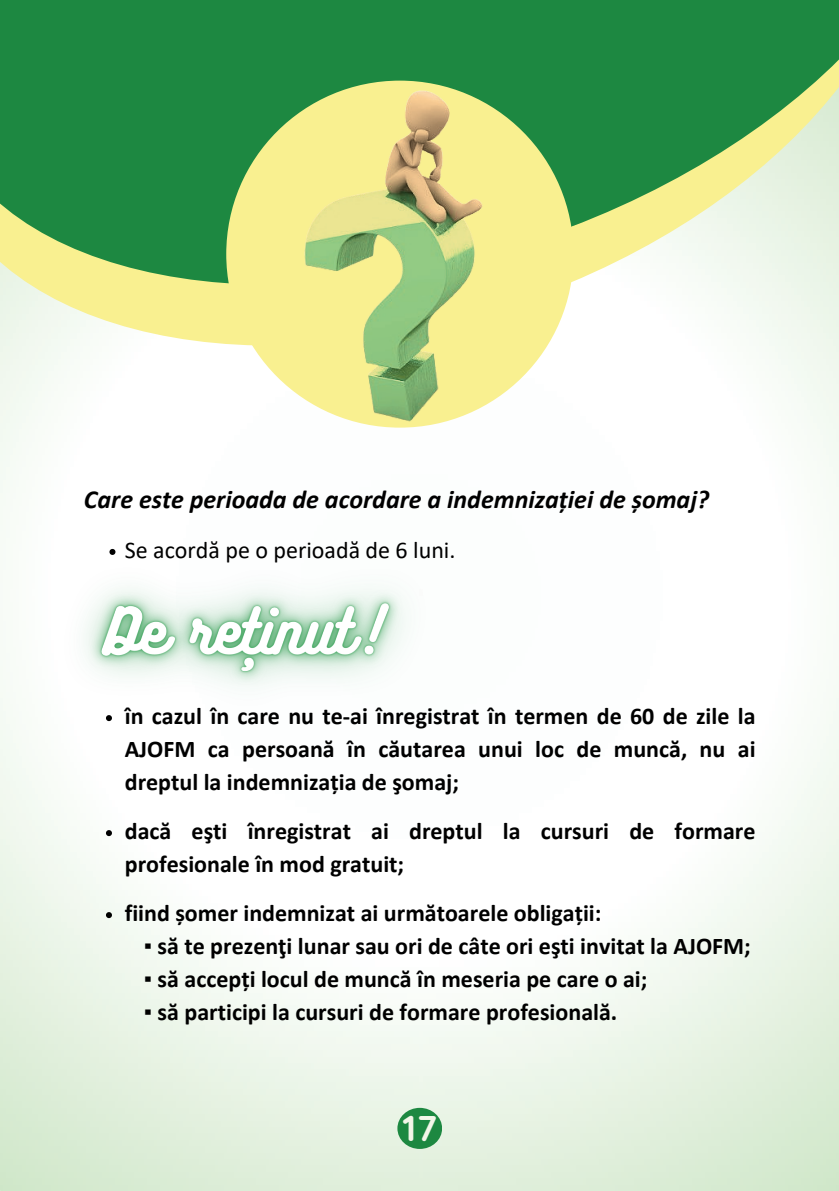
<style>
.page{position:relative;width:839px;height:1191px;background:#fff}
.page>*{position:absolute;margin:0;border:0;box-sizing:border-box;transform-origin:0 0}
.t1{font:700 36px "Quicksand";color:#f3f6e8}
.t2{font:italic 700 26px "Calibri";color:#000}
.t3{font:700 24px/33px "Calibri";color:#000;text-align:justify}
.t4{font:24px "Calibri";color:#000}
</style>
<div class="page">
<img style="left:0;top:393px;width:838px;height:798px">
<svg style="left:0;top:333px;width:838px;height:60px"></svg>
<svg style="left:0;top:0;width:838px;height:333px;background:#66ad6f"></svg>
<div style="left:226px;top:81px;width:347px;height:347px;background:#f9f090;border-radius:50%"></div>
<div style="left:397px;top:1108px;width:45px;height:41px;background:#1d8841;border-radius:50%"></div>
<img style="left:210px;top:61px;width:291px;height:407px">
<svg style="left:106px;top:830px;width:6px;height:6px"></svg>
<svg style="left:106px;top:912px;width:6px;height:6px"></svg>
<img style="left:25px;top:519px;width:441px;height:228px">
<p class="t2" style="left:84px;top:481px;width:626px">Care este perioada de acordare a indemnizației de șomaj?</p>
<p class="t4" style="left:125px;top:533px;width:332px">Se acordă pe o perioadă de 6 luni.</p>
<p class="t3" style="left:125px;top:699px;width:632px">în cazul în care nu te-ai înregistrat în termen de 60 de zile la AJOFM ca persoană în căutarea unui loc de muncă, nu ai dreptul la indemnizația de şomaj;</p>
<p class="t3" style="left:125px;top:814px;width:632px">dacă eşti înregistrat ai dreptul la cursuri de formare profesionale în mod gratuit;</p>
<p class="t3" style="left:125px;top:896px;width:478px">fiind șomer indemnizat ai următoarele obligații:</p>
<p class="t3" style="left:144px;top:929px;width:608px">▪ să te prezenţi lunar sau ori de câte ori eşti invitat la AJOFM;</p>
<p class="t3" style="left:144px;top:962px;width:505px">▪ să accepți locul de muncă în meseria pe care o ai;</p>
<p class="t3" style="left:144px;top:995px;width:475px">▪ să participi la cursuri de formare profesională.</p>
<h1 class="t1" style="left:402px;top:1100px;width:36px">17</h1>
</div>
